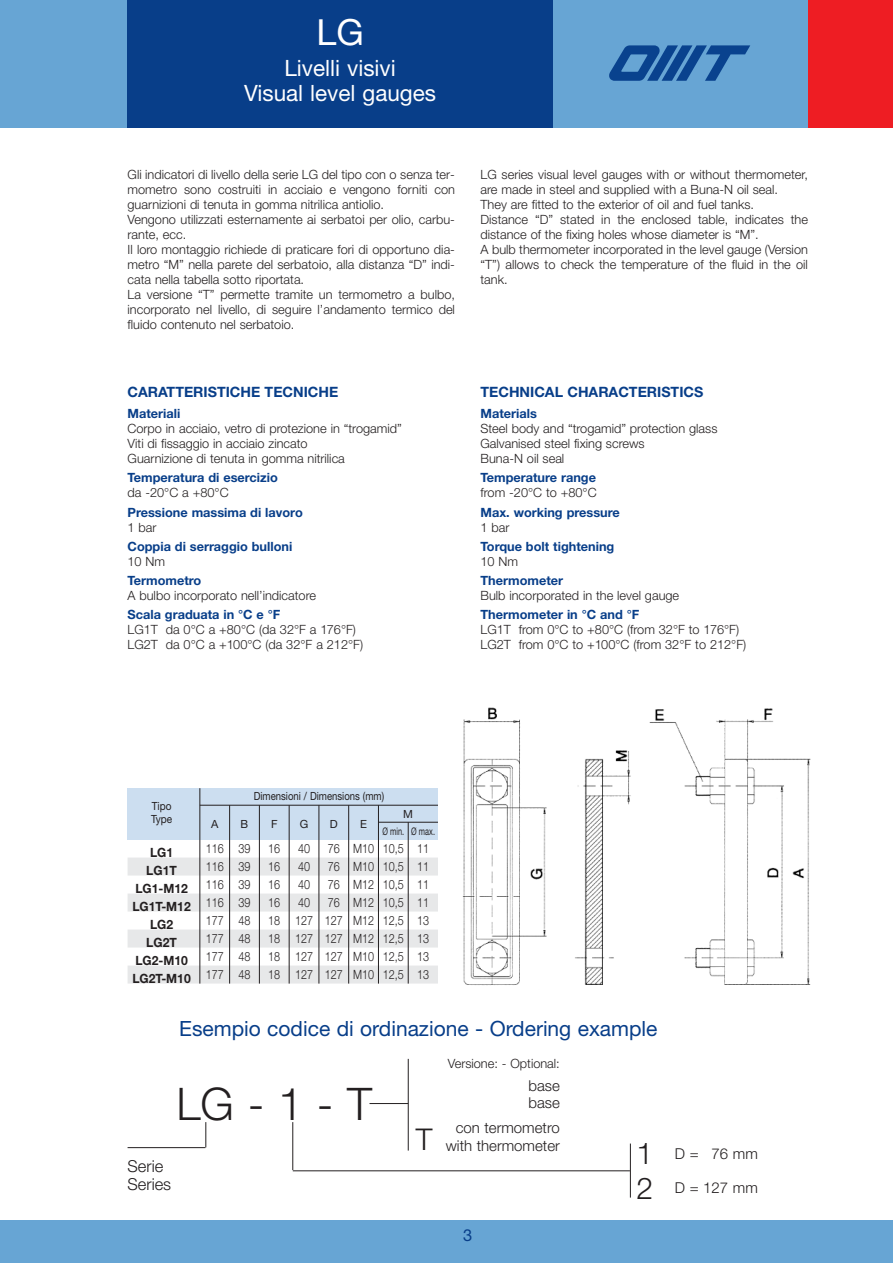
<style>
.page{position:relative;width:893px;height:1263px;background:#fff}
.page>*{position:absolute;margin:0;border:0;box-sizing:border-box;transform-origin:0 0}
.t1{font:300 45px "Helvetica Neue";color:#231f20}
.t2{font:36px "Helvetica Neue";color:#fff}
.t3{font:22.5px/25.5px "Helvetica Neue";color:#fff;text-align:center}
.t4{font:21px "Helvetica Neue";color:#083e89}
.t5{font:300 16.5px/18px "Helvetica Neue";color:#231f20}
.t6{font:16.5px "Helvetica Neue";color:#083e89}
.t7{font:300 15px/17.2px "Helvetica Neue";color:#231f20}
.t8{font:700 14.25px "Helvetica Neue";color:#083e89}
.t9{font:300 12.75px/15px "Helvetica Neue";color:#231f20}
.t10{font:700 12.75px "Helvetica Neue";color:#083e89}
.t11{font:300 12.75px "Helvetica Neue";color:#231f20;scale:.85 1}
.t12{font:700 12.75px/18px "Helvetica Neue";color:#231f20;text-align:center;scale:.95 1}
.t13{font:11.25px "Helvetica Neue";color:#231f20;scale:.85 1}
.t14{font:11.25px/13.5px "Helvetica Neue";color:#231f20;scale:.89 1}
.t15{font:11.25px "Helvetica Neue";color:#231f20}
.t16{font:10.5px "Helvetica Neue";color:#231f20;scale:.7 1}
.s1{font-size:30px}
</style>
<div class="page">
<div style="left:0;top:0;width:893px;height:128px;background:#67a5d4"></div>
<svg style="left:609px;top:45px;width:141px;height:36px"></svg>
<div style="left:128px;top:0;width:425px;height:128px;background:#083e89"></div>
<div style="left:808px;top:0;width:85px;height:128px;background:#ee1d23"></div>
<div style="left:0;top:1220px;width:893px;height:43px;background:#67a5d4"></div>
<hr style="left:128px;top:1147px;width:77px;height:1px;background:#231f20">
<hr style="left:293px;top:1170px;width:337px;height:1px;background:#231f20">
<svg style="left:206px;top:1122px;width:1px;height:25px"></svg>
<hr style="left:293px;top:1122px;width:1px;height:48px;background:#231f20">
<hr style="left:408px;top:1059px;width:1px;height:91px;background:#231f20">
<hr style="left:369px;top:1103px;width:39px;height:1px;background:#231f20">
<hr style="left:630px;top:1143px;width:1px;height:54px;background:#231f20">
<img style="left:462px;top:707px;width:349px;height:279px">
<div style="left:128px;top:857px;width:310px;height:18px;background:#e7e8e9"></div>
<div style="left:128px;top:893px;width:310px;height:18px;background:#e7e8e9"></div>
<div style="left:128px;top:929px;width:310px;height:18px;background:#e7e8e9"></div>
<div style="left:128px;top:965px;width:310px;height:18px;background:#e7e8e9"></div>
<div style="left:128px;top:788px;width:310px;height:51px;background:#ccdef0"></div>
<hr style="left:200px;top:805px;width:238px;height:1px;background:#231f20">
<hr style="left:378px;top:822px;width:60px;height:1px;background:#231f20">
<hr style="left:200px;top:788px;width:1px;height:195px;background:#231f20">
<hr style="left:229px;top:805px;width:1px;height:178px;background:#231f20">
<hr style="left:259px;top:805px;width:1px;height:178px;background:#231f20">
<hr style="left:289px;top:805px;width:1px;height:178px;background:#231f20">
<hr style="left:319px;top:805px;width:1px;height:178px;background:#231f20">
<hr style="left:348px;top:805px;width:1px;height:178px;background:#231f20">
<hr style="left:378px;top:805px;width:1px;height:178px;background:#231f20">
<hr style="left:408px;top:822px;width:1px;height:161px;background:#231f20">
<h2 class="t2" style="left:316px;top:19px;width:49px">LG</h2>
<h3 class="t3" style="left:244px;top:57px;width:194px">Livelli visivi<br>Visual level gauges</h3>
<p class="t9" style="left:128px;top:168px;width:329px">Gli indicatori di livello della serie LG del tipo con o senza ter&shy;mometro sono costruiti in acciaio e vengono forniti con guarnizioni di tenuta in gomma nitrilica antiolio.<br>Vengono utilizzati esternamente ai serbatoi per olio, carbu&shy;rante, ecc.<br>Il loro montaggio richiede di praticare fori di opportuno dia&shy;metro “M” nella parete del serbatoio, alla distanza “D” indi&shy;cata nella tabella sotto riportata.<br>La versione “T” permette tramite un termometro a bulbo, incorporato nel livello, di seguire l’andamento termico del fluido contenuto nel serbatoio.</p>
<p class="t8" style="left:128px;top:383px;width:212px">CARATTERISTICHE TECNICHE</p>
<p class="t10" style="left:128px;top:406px;width:54px">Materiali</p>
<p class="t9" style="left:128px;top:422px;width:276px">Corpo in acciaio, vetro di protezione in “trogamid”<br>Viti di fissaggio in acciaio zincato<br>Guarnizione di tenuta in gomma nitrilica</p>
<p class="t10" style="left:128px;top:470px;width:152px">Temperatura di esercizio</p>
<p class="t9" style="left:128px;top:486px;width:103px">da -20°C a +80°C</p>
<p class="t10" style="left:128px;top:504px;width:177px">Pressione massima di lavoro</p>
<p class="t9" style="left:128px;top:521px;width:30px">1 bar</p>
<p class="t10" style="left:128px;top:538px;width:166px">Coppia di serraggio bulloni</p>
<p class="t9" style="left:128px;top:555px;width:39px">10 Nm</p>
<p class="t10" style="left:128px;top:573px;width:75px">Termometro</p>
<p class="t9" style="left:128px;top:589px;width:190px">A bulbo incorporato nell’indicatore</p>
<p class="t10" style="left:128px;top:607px;width:154px">Scala graduata in °C e °F</p>
<p class="t9" style="left:128px;top:623px;width:237px">LG1T da 0°C a +80°C (da 32°F a 176°F)<br>LG2T da 0°C a +100°C (da 32°F a 212°F)</p>
<p class="t9" style="left:480px;top:168px;width:329px">LG series visual level gauges with or without thermometer, are made in steel and supplied with a Buna-N oil seal.<br>They are fitted to the exterior of oil and fuel tanks.<br>Distance “D” stated in the enclosed table, indicates the distance of the fixing holes whose diameter is “M”.<br>A bulb thermometer incorporated in the level gauge (Version “T”) allows to check the temperature of the fluid in the oil tank.</p>
<p class="t8" style="left:480px;top:383px;width:224px">TECHNICAL CHARACTERISTICS</p>
<p class="t10" style="left:480px;top:406px;width:58px">Materials</p>
<p class="t9" style="left:480px;top:422px;width:238px">Steel body and “trogamid” protection glass<br>Galvanised steel fixing screws<br>Buna-N oil seal</p>
<p class="t10" style="left:480px;top:470px;width:117px">Temperature range</p>
<p class="t9" style="left:480px;top:486px;width:118px">from -20°C to +80°C</p>
<p class="t10" style="left:480px;top:504px;width:141px">Max. working pressure</p>
<p class="t9" style="left:480px;top:521px;width:30px">1 bar</p>
<p class="t10" style="left:480px;top:538px;width:135px">Torque bolt tightening</p>
<p class="t9" style="left:480px;top:555px;width:39px">10 Nm</p>
<p class="t10" style="left:480px;top:573px;width:84px">Thermometer</p>
<p class="t9" style="left:480px;top:589px;width:200px">Bulb incorporated in the level gauge</p>
<p class="t10" style="left:480px;top:607px;width:160px">Thermometer in °C and °F</p>
<p class="t9" style="left:480px;top:623px;width:267px">LG1T from 0°C to +80°C (from 32°F to 176°F)<br>LG2T from 0°C to +100°C (from 32°F to 212°F)</p>
<p class="t14" style="left:151px;top:800px;width:25px">Tipo<br>Type</p>
<p class="t13" style="left:254px;top:792px;width:155px">Dimensioni / Dimensions (mm)</p>
<p class="t15" style="left:211px;top:820px;width:9px">A</p>
<p class="t15" style="left:241px;top:820px;width:9px">B</p>
<p class="t15" style="left:271px;top:820px;width:8px">F</p>
<p class="t15" style="left:300px;top:820px;width:10px">G</p>
<p class="t15" style="left:330px;top:820px;width:9px">D</p>
<p class="t15" style="left:360px;top:820px;width:8px">E</p>
<p class="t15" style="left:403px;top:810px;width:11px">M</p>
<p class="t16" style="left:382px;top:827px;width:77px">Ø min. Ø max.</p>
<p class="t12" style="left:132px;top:843px;width:63px">LG1<br>LG1T<br>LG1-M12<br>LG1T-M12<br>LG2<br>LG2T<br>LG2-M10<br>LG2T-M10</p>
<p class="t11" style="left:206px;top:844px;width:54px">116 39</p>
<p class="t11" style="left:268px;top:844px;width:16px">16</p>
<p class="t11" style="left:298px;top:844px;width:16px">40</p>
<p class="t11" style="left:328px;top:844px;width:121px">76 M10 10,5 11</p>
<p class="t11" style="left:206px;top:862px;width:54px">116 39</p>
<p class="t11" style="left:268px;top:862px;width:16px">16</p>
<p class="t11" style="left:298px;top:862px;width:16px">40</p>
<p class="t11" style="left:328px;top:862px;width:121px">76 M10 10,5 11</p>
<p class="t11" style="left:206px;top:880px;width:54px">116 39</p>
<p class="t11" style="left:268px;top:880px;width:16px">16</p>
<p class="t11" style="left:298px;top:880px;width:16px">40</p>
<p class="t11" style="left:328px;top:880px;width:121px">76 M12 10,5 11</p>
<p class="t11" style="left:206px;top:898px;width:54px">116 39</p>
<p class="t11" style="left:268px;top:898px;width:16px">16</p>
<p class="t11" style="left:298px;top:898px;width:16px">40</p>
<p class="t11" style="left:328px;top:898px;width:121px">76 M12 10,5 11</p>
<p class="t11" style="left:206px;top:916px;width:54px">177 48</p>
<p class="t11" style="left:268px;top:916px;width:191px">18 127 127 M12 12,5 13</p>
<p class="t11" style="left:206px;top:934px;width:54px">177 48</p>
<p class="t11" style="left:268px;top:934px;width:191px">18 127 127 M12 12,5 13</p>
<p class="t11" style="left:206px;top:952px;width:54px">177 48</p>
<p class="t11" style="left:268px;top:952px;width:191px">18 127 127 M10 12,5 13</p>
<p class="t11" style="left:206px;top:970px;width:54px">177 48</p>
<p class="t11" style="left:268px;top:970px;width:191px">18 127 127 M10 12,5 13</p>
<h3 class="t4" style="left:179px;top:1020px;width:480px">Esempio codice di ordinazione - Ordering example</h3>
<h1 class="t1" style="left:176px;top:1088px;width:197px">LG-1-T</h1>
<p class="t5" style="left:128px;top:1159px;width:45px">Serie<br>Series</p>
<p class="t9" style="left:448px;top:1057px;width:113px">Versione: - Optional:</p>
<p class="t7" style="left:528px;top:1078px;width:33px">base base</p>
<p class="t7" style="left:416px;top:1121px;width:146px;text-align:right">con termometro<br><span class="s1">T</span> with thermometer</p>
<p class="t6" style="left:463px;top:1229px;width:11px">43</p>
<p class="t7" style="left:636px;top:1147px;width:123px"><span class="s1">1</span> D= 76mm</p>
<p class="t7" style="left:636px;top:1181px;width:123px"><span class="s1">2</span> D=127mm</p>
</div>
